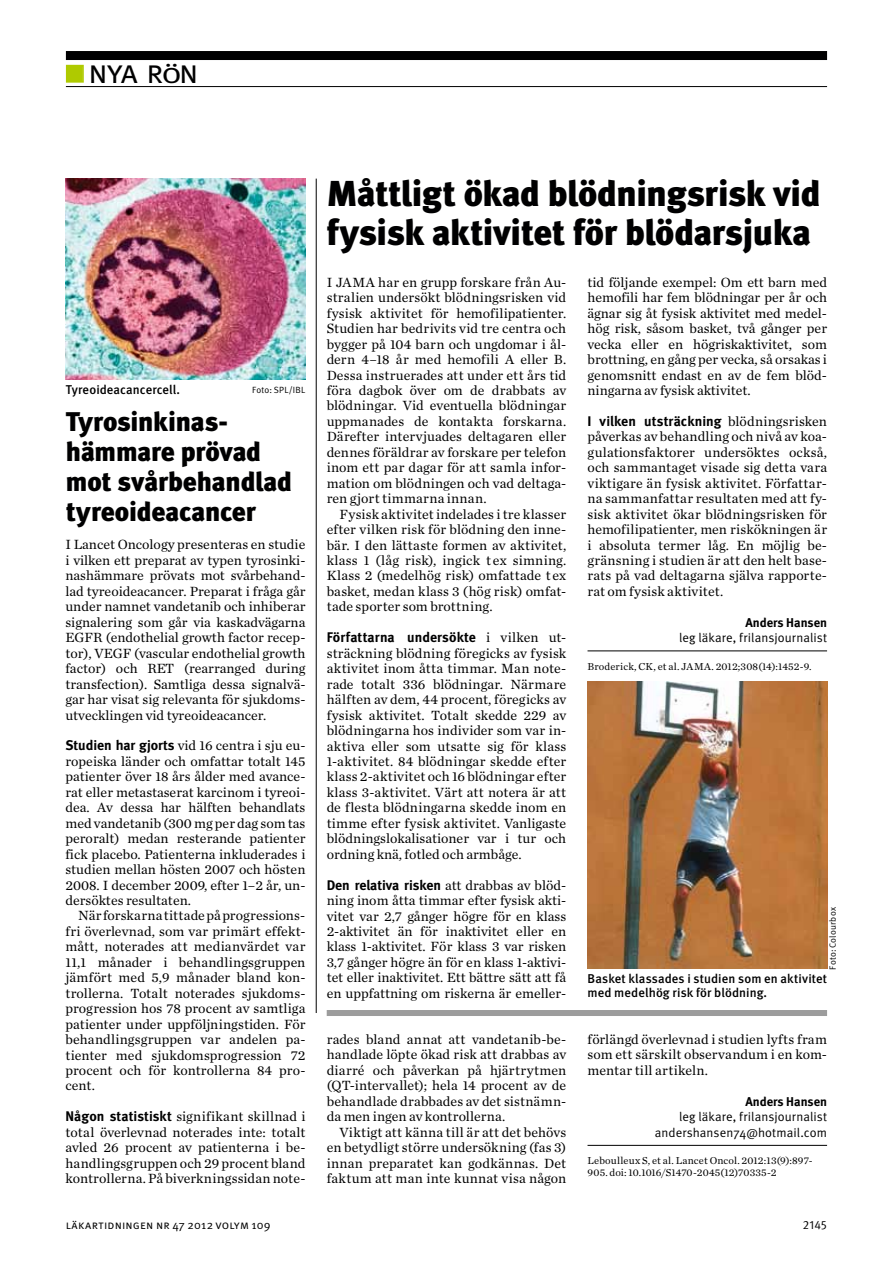
<style>
.page{position:relative;width:893px;height:1263px;background:#fff}
.page>*{position:absolute;margin:0;border:0;box-sizing:border-box;transform-origin:0 0}
.t1{font:36px/39px "Meta LT Black";letter-spacing:-.01em;color:#000001}
.t2{font:33px "Meta LT Normal Small Caps";color:#000001}
.t3{font:27px/30px "Meta LT Black";letter-spacing:-.01em;color:#000001}
.t4{font:13.95px/15.5px "Chronicle LT Text";color:#000001;text-align:justify}
.t5{font:13.95px "Meta LT Bold";letter-spacing:.005em;color:#000001}
.t6{font:12.75px/14.2px "Meta LT Medium";letter-spacing:.01em;color:#000001}
.t7{font:12.75px/15.5px "Meta LT Normal";letter-spacing:.005em;color:#000001;text-align:right}
.t8{font:12.75px "Meta LT Bold";color:#000001}
.t9{font:12px "Meta LT Normal Small Caps";letter-spacing:.015em;color:#000001}
.t10{font:12px "Meta LT Normal Utilities";color:#000001}
.t11{font:10.5px/12px "Chronicle LT Text";letter-spacing:.015em;color:#000001}
.t12{font:9px "Meta LT Normal";letter-spacing:.02em;color:#000001}
.s1{color:#afca00}
.s2{font-size:28.05px}
.s3{font-family:"Meta LT Bold"}
.s4{font-family:"Chronicle LT Text"}
</style>
<div class="page">
<div style="left:66px;top:51px;width:761px;height:9px;background:#000001"></div>
<hr style="left:66px;top:86px;width:761px;height:1px;background:#000001">
<div style="left:66px;top:65px;width:18px;height:18px;border:2px solid #afca00"></div>
<hr style="left:587px;top:651px;width:240px;height:1px;background:#000001">
<hr style="left:587px;top:1145px;width:240px;height:1px;background:#000001">
<img style="left:66px;top:179px;width:239px;height:200px">
<div style="left:327px;top:1010px;width:500px;height:6px;background:#9c9c9c"></div>
<hr style="left:316px;top:179px;width:1px;height:834px;background:#000001">
<img style="left:587px;top:681px;width:240px;height:287px">
<h2 class="t2" style="left:66px;top:52px;width:134px"><span class="s1">■</span> nya r<span class="s2">ö</span>n</h2>
<p class="t6" style="left:66px;top:382px;width:116px">Tyreoideacancercell.</p>
<p class="t12" style="left:252px;top:384px;width:54px">Foto: SPL/IBL</p>
<h3 class="t3" style="left:66px;top:406px;width:228px">Tyrosinkinas&shy;hämmare prövad mot svårbehandlad tyreoideacancer</h3>
<p class="t4" style="left:65px;top:537px;width:242px">I Lancet Oncology presenteras en studie i vilken ett preparat av typen tyrosinki&shy;nashämmare prövats mot svårbehand&shy;lad tyreoideacancer. Preparat i fråga går under namnet vandetanib och inhiberar signalering som går via kaskadvägarna EGFR (endothelial growth factor recep&shy;tor), VEGF (vascular endothelial growth factor) och RET (rearranged during transfection). Samtliga dessa signalvä&shy;gar har visat sig relevanta för sjukdoms&shy;utvecklingen vid tyreoideacancer.</p>
<p class="t4" style="left:65px;top:738px;width:242px"><span class="s3">Studien har gjorts</span> vid 16 centra i sju eu&shy;ropeiska länder och omfattar totalt 145 patienter över 18 års ålder med avance&shy;rat eller metastaserat karcinom i tyreoi&shy;dea. Av dessa har hälften behandlats med vandetanib (300 mg per dag som tas peroralt) medan resterande patienter fick placebo. Patienterna inkluderades i studien mellan hösten 2007 och hösten 2008. I december 2009, efter 1–2 år, un&shy;dersöktes resultaten.</p>
<p class="t4" style="left:65px;top:908px;width:241px;text-indent:13px">När forskarna tittade på progressions&shy;fri överlevnad, som var primärt effekt&shy;mått, noterades att medianvärdet var 11,1 månader i behandlingsgruppen jämfört med 5,9 månader bland kon&shy;trollerna. Totalt noterades sjukdoms&shy;progression hos 78 procent av samtliga patienter under uppföljningstiden. För behandlingsgruppen var andelen pa&shy;tienter med sjukdomsprogression 72 procent och för kontrollerna 84 pro&shy;cent.</p>
<p class="t4" style="left:65px;top:1109px;width:242px"><span class="s3">Någon statistiskt</span> signifikant skillnad i total överlevnad noterades inte: totalt avled 26 procent av patienterna i be&shy;handlingsgruppen och 29 procent bland kontrollerna. På biverkningssidan note-</p>
<h1 class="t1" style="left:327px;top:174px;width:495px">Måttligt ökad blödningsrisk vid fysisk aktivitet för blödarsjuka</h1>
<p class="t4" style="left:327px;top:274px;width:241px">I JAMA har en grupp forskare från Au&shy;stralien undersökt blödningsrisken vid fysisk aktivitet för hemofilipatienter.<br>Studien har bedrivits vid tre centra och bygger på 104 barn och ungdomar i ål&shy;dern 4–18 år med hemofili A eller B.<br>Dessa instruerades att under ett års tid föra dagbok över om de drabbats av blödningar. Vid eventuella blödningar uppmanades de kontakta forskarna.<br>Därefter intervjuades deltagaren eller dennes föräldrar av forskare per telefon inom ett par dagar för att samla infor&shy;mation om blödningen och vad deltaga&shy;ren gjort timmarna innan.</p>
<p class="t4" style="left:327px;top:506px;width:241px;text-indent:13px">Fysisk aktivitet indelades i tre klasser efter vilken risk för blödning den inne&shy;bär. I den lättaste formen av aktivitet, klass 1 (låg risk), ingick t ex simning.<br>Klass 2 (medelhög risk) omfattade t ex basket, medan klass 3 (hög risk) omfat&shy;tade sporter som brottning.</p>
<p class="t5" style="left:327px;top:629px;width:241px">Författarna undersökte <span class="s4">i vilken ut-</span></p>
<p class="t4" style="left:327px;top:645px;width:241px">sträckning blödning föregicks av fysisk aktivitet inom åtta timmar. Man note&shy;rade totalt 336 blödningar. Närmare hälften av dem, 44 procent, föregicks av fysisk aktivitet. Totalt skedde 229 av blödningarna hos individer som var in&shy;aktiva eller som utsatte sig för klass 1-aktivitet. 84 blödningar skedde efter klass 2-aktivitet och 16 blödningar efter klass 3-aktivitet. Värt att notera är att de flesta blödningarna skedde inom en timme efter fysisk aktivitet. Vanligaste blödningslokalisationer var i tur och ordning knä, fotled och armbåge.</p>
<p class="t5" style="left:327px;top:876px;width:241px">Den relativa risken <span class="s4">att drabbas av blöd-</span></p>
<p class="t4" style="left:327px;top:892px;width:241px">ning inom åtta timmar efter fysisk akti&shy;vitet var 2,7 gånger högre för en klass 2-aktivitet än för inaktivitet eller en klass 1-aktivitet. För klass 3 var risken 3,7 gånger högre än för en klass 1-aktivi&shy;tet eller inaktivitet. Ett bättre sätt att få en uppfattning om riskerna är emeller-</p>
<p class="t4" style="left:327px;top:1031px;width:241px">rades bland annat att vandetanib-be&shy;handlade löpte ökad risk att drabbas av diarré och påverkan på hjärtrytmen (QT-intervallet); hela 14 procent av de behandlade drabbades av det sistnämn&shy;da men ingen av kontrollerna.</p>
<p class="t4" style="left:327px;top:1124px;width:241px;text-indent:13px">Viktigt att känna till är att det behövs en betydligt större undersökning (fas 3) innan preparatet kan godkännas. Det faktum att man inte kunnat visa någon</p>
<p class="t4" style="left:587px;top:274px;width:241px">tid följande exempel: Om ett barn med hemofili har fem blödningar per år och ägnar sig åt fysisk aktivitet med medel&shy;hög risk, såsom basket, två gånger per vecka eller en högriskaktivitet, som brottning, en gång per vecka, så orsakas i genomsnitt endast en av de fem blöd&shy;ningarna av fysisk aktivitet.</p>
<p class="t5" style="left:587px;top:413px;width:241px">I vilken utsträckning <span class="s4">blödningsrisken</span></p>
<p class="t4" style="left:587px;top:429px;width:241px">påverkas av behandling och nivå av koa&shy;gulationsfaktorer undersöktes också, och sammantaget visade sig detta vara viktigare än fysisk aktivitet. Författar&shy;na sammanfattar resultaten med att fy&shy;sisk aktivitet ökar blödningsrisken för hemofilipatienter, men riskökningen är i absoluta termer låg. En möjlig be&shy;gränsning i studien är att den helt base&shy;rats på vad deltagarna själva rapporte&shy;rat om fysisk aktivitet.</p>
<p class="t8" style="left:745px;top:615px;width:83px">Anders Hansen</p>
<p class="t7" style="left:679px;top:630px;width:149px">leg läkare, frilansjournalist</p>
<p class="t11" style="left:587px;top:660px;width:226px">Broderick, CK, et al. JAMA. 2012;308(14):1452-9.</p>
<p class="t12" style="left:827px;top:970px;width:64px;rotate:-90deg">Foto: Colourbox</p>
<p class="t6" style="left:587px;top:971px;width:241px">Basket klassades i studien som en aktivitet med medelhög risk för blödning.</p>
<p class="t4" style="left:587px;top:1031px;width:241px">förlängd överlevnad i studien lyfts fram som ett särskilt observandum i en kom&shy;mentar till artikeln.</p>
<p class="t8" style="left:745px;top:1094px;width:83px">Anders Hansen</p>
<p class="t7" style="left:655px;top:1109px;width:174px">leg läkare, frilansjournalist andershansen74@hotmail.com</p>
<p class="t11" style="left:587px;top:1154px;width:225px">Leboulleux S, et al. Lancet Oncol. 2012:13(9):897-<br>905. doi: 10.1016/S1470-2045(12)70335-2</p>
<p class="t9" style="left:66px;top:1218px;width:206px">läkartidningen nr 47 2012 volym 109</p>
<p class="t10" style="left:803px;top:1218px;width:26px">2145</p>
</div>
